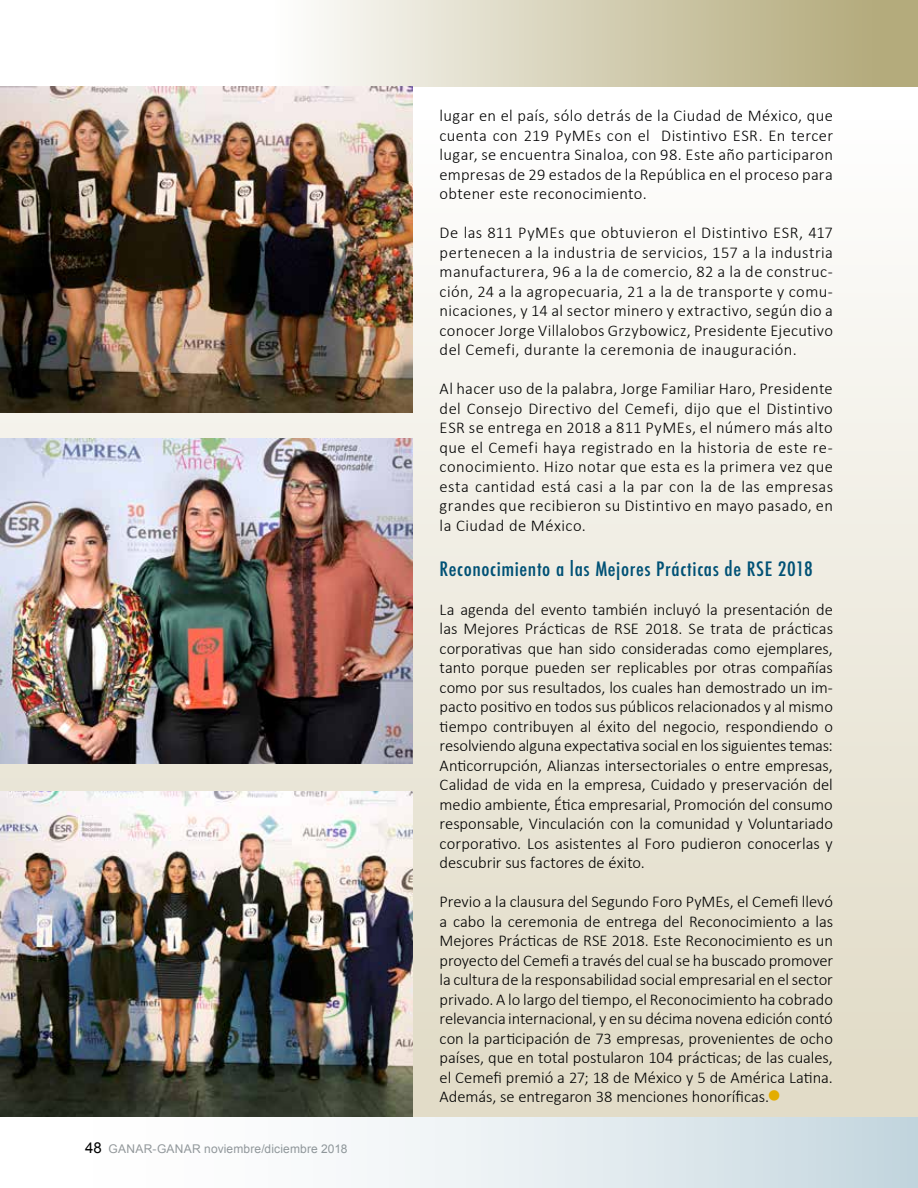
<style>
.page{position:relative;width:918px;height:1188px;background:#fff}
.page>*{position:absolute;margin:0;border:0;box-sizing:border-box;transform-origin:0 0}
.t1{font:500 condensed 19.35px "Futura";letter-spacing:.03em;color:#005175;scale:1.09 1}
.t2{font:300 16.5px/19.5px "Calibri";letter-spacing:.015em;color:#000;text-align:justify}
.t3{font:12px "Arial";letter-spacing:.015em;color:#94999c}
.s1{font-size:15px;color:#000}
.s2{color:#e3ad00}
</style>
<div class="page">
<div style="left:256px;top:0;width:662px;height:87px;background:linear-gradient(to right,#fff,#aea472)"></div>
<div style="left:0;top:87px;width:918px;height:1030px;background:linear-gradient(to bottom,#fffeff,#e0d9c4)"></div>
<div style="left:0;top:1117px;width:918px;height:71px;background:linear-gradient(to right,#fff,#cadae2)"></div>
<img style="left:0;top:87px;width:412px;height:325px">
<img style="left:0;top:438px;width:412px;height:326px">
<img style="left:0;top:792px;width:412px;height:325px">
<p class="t3" style="left:85px;top:1142px;width:264px"><span class="s1">48</span> GANAR-GANAR noviembre/diciembre 2018</p>
<p class="t2" style="left:440px;top:107px;width:395px">lugar en el país, sólo detrás de la Ciudad de México, que cuenta con 219 PyMEs con el Distintivo ESR. En tercer lugar, se encuentra Sinaloa, con 98. Este año participaron empresas de 29 estados de la República en el proceso para obtener este reconocimiento.</p>
<p class="t2" style="left:440px;top:224px;width:395px">De las 811 PyMEs que obtuvieron el Distintivo ESR, 417 pertenecen a la industria de servicios, 157 a la industria manufacturera, 96 a la de comercio, 82 a la de construc&shy;ción, 24 a la agropecuaria, 21 a la de transporte y comu&shy;nicaciones, y 14 al sector minero y extractivo, según dio a conocer Jorge Villalobos Grzybowicz, Presidente Ejecutivo del Cemefi, durante la ceremonia de inauguración.</p>
<p class="t2" style="left:440px;top:380px;width:395px">Al hacer uso de la palabra, Jorge Familiar Haro, Presidente del Consejo Directivo del Cemefi, dijo que el Distintivo ESR se entrega en 2018 a 811 PyMEs, el número más alto que el Cemefi haya registrado en la historia de este re&shy;conocimiento. Hizo notar que esta es la primera vez que esta cantidad está casi a la par con la de las empresas grandes que recibieron su Distintivo en mayo pasado, en la Ciudad de México.</p>
<p class="t1" style="left:440px;top:557px;width:344px">Reconocimiento a las Mejores Prácticas de RSE 2018</p>
<p class="t2" style="left:440px;top:601px;width:395px">La agenda del evento también incluyó la presentación de las Mejores Prácticas de RSE 2018. Se trata de prácticas corporativas que han sido consideradas como ejemplares, tanto porque pueden ser replicables por otras compañías como por sus resultados, los cuales han demostrado un im&shy;pacto positivo en todos sus públicos relacionados y al mismo tiempo contribuyen al éxito del negocio, respondiendo o resolviendo alguna expectativa social en los siguientes temas:<br>Anticorrupción, Alianzas intersectoriales o entre empresas, Calidad de vida en la empresa, Cuidado y preservación del medio ambiente, Ética empresarial, Promoción del consumo responsable, Vinculación con la comunidad y Voluntariado corporativo. Los asistentes al Foro pudieron conocerlas y descubrir sus factores de éxito.</p>
<p class="t2" style="left:440px;top:893px;width:395px">Previo a la clausura del Segundo Foro PyMEs, el Cemefi llevó a cabo la ceremonia de entrega del Reconocimiento a las Mejores Prácticas de RSE 2018. Este Reconocimiento es un proyecto del Cemefi a través del cual se ha buscado promover la cultura de la responsabilidad social empresarial en el sector privado. A lo largo del tiempo, el Reconocimiento ha cobrado relevancia internacional, y en su décima novena edición contó con la participación de 73 empresas, provenientes de ocho países, que en total postularon 104 prácticas; de las cuales, el Cemefi premió a 27; 18 de México y 5 de América Latina.<br>Además, se entregaron 38 menciones honoríficas.<span class="s2">●</span></p>
</div>
